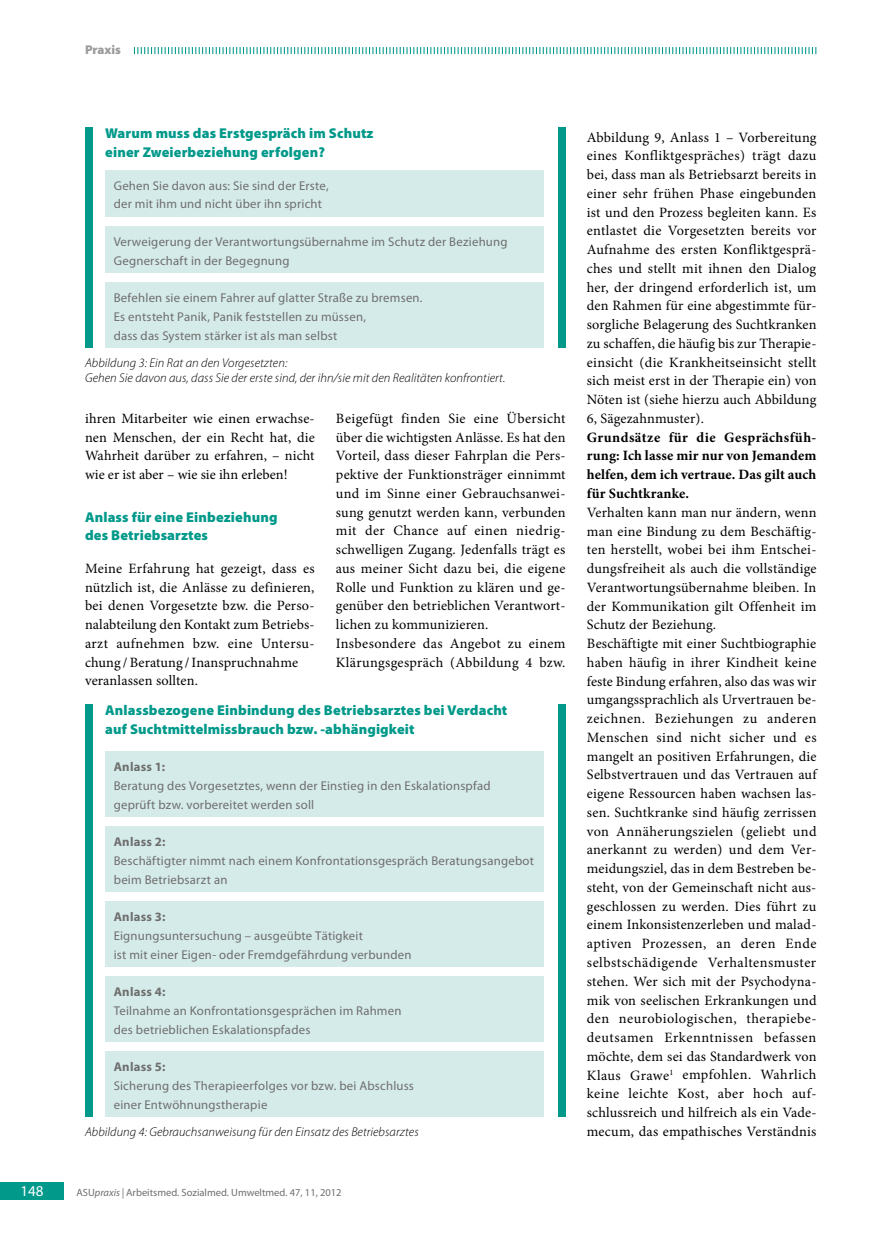
<style>
.page{position:relative;width:876px;height:1242px;background:#fff}
.page>*{position:absolute;margin:0;border:0;box-sizing:border-box;transform-origin:0 0}
.t1{font:15px "Myriad Pro";color:#fff}
.t2{font:14.25px/18.8px "Minion Pro";letter-spacing:.015em;color:#000}
.t3{font:900 14.25px/18.8px "Myriad Pro";letter-spacing:.01em;color:#00998a}
.t4{font:700 14.25px/18.8px "Minion Pro";letter-spacing:.01em;color:#000;text-align:justify}
.t5{font:12.75px/18.8px "Myriad Pro";letter-spacing:.015em;color:#6e6e6e}
.t6{font:italic 300 12.75px/15px "Myriad Pro";letter-spacing:.005em;color:#000}
.t7{font:700 12.75px "Myriad Pro";letter-spacing:.02em;color:#6e6e6e}
.t8{font:900 12.75px "Myriad Pro";color:#9c9c9d}
.t9{font:10.5px "Myriad Pro";color:#6e6e6e}
.s1{font-style:italic}
</style>
<div class="page">
<div style="left:0;top:1182px;width:64px;height:17px;background:#00998a"></div>
<div style="left:105px;top:170px;width:438px;height:46px;background:#d5ebe9"></div>
<div style="left:105px;top:226px;width:438px;height:47px;background:#d5ebe9"></div>
<div style="left:105px;top:282px;width:438px;height:66px;background:#d5ebe9"></div>
<div style="left:85px;top:128px;width:7px;height:220px;background:#00998a"></div>
<div style="left:558px;top:128px;width:8px;height:220px;background:#00998a"></div>
<div style="left:85px;top:704px;width:7px;height:412px;background:#00998a"></div>
<div style="left:558px;top:704px;width:8px;height:412px;background:#00998a"></div>
<div style="left:105px;top:751px;width:438px;height:65px;background:#d5ebe9"></div>
<div style="left:105px;top:826px;width:438px;height:65px;background:#d5ebe9"></div>
<div style="left:105px;top:901px;width:438px;height:65px;background:#d5ebe9"></div>
<div style="left:105px;top:976px;width:438px;height:65px;background:#d5ebe9"></div>
<div style="left:105px;top:1051px;width:438px;height:65px;background:#d5ebe9"></div>
<svg style="left:134px;top:47px;width:682px;height:7px"></svg>
<p class="t8" style="left:85px;top:43px;width:37px">Praxis</p>
<p class="t3" style="left:105px;top:124px;width:270px">Warum muss das Erstgespräch im Schutz einer Zweierbeziehung erfolgen?</p>
<p class="t5" style="left:114px;top:176px;width:216px">Gehen Sie davon aus: Sie sind der Erste, der mit ihm und nicht über ihn spricht</p>
<p class="t5" style="left:114px;top:233px;width:395px">Verweigerung der Verantwortungsübernahme im Schutz der Beziehung<br>Gegnerschaft in der Begegnung</p>
<p class="t5" style="left:114px;top:289px;width:310px">Befehlen sie einem Fahrer auf glatter Straße zu bremsen.<br>Es entsteht Panik, Panik feststellen zu müssen,<br>dass das System stärker ist als man selbst</p>
<p class="t6" style="left:85px;top:355px;width:422px">Abbildung 3: Ein Rat an den Vorgesetzten:<br>Gehen Sie davon aus, dass Sie der erste sind, der ihn/sie mit den Realitäten konfrontiert.</p>
<p class="t2" style="left:85px;top:409px;width:231px;text-align:justify">ihren Mitarbeiter wie einen erwachse&shy;nen Menschen, der ein Recht hat, die Wahrheit darüber zu erfahren, – nicht wie er ist aber – wie sie ihn erleben!</p>
<p class="t3" style="left:85px;top:507px;width:194px">Anlass für eine Einbeziehung des Betriebsarztes</p>
<p class="t2" style="left:85px;top:559px;width:231px">Meine Erfahrung hat gezeigt, dass es nützlich ist, die Anlässe zu definieren, bei denen Vorgesetzte bzw. die Perso&shy;nalabteilung den Kontakt zum Betriebs&shy;arzt aufnehmen bzw. eine Untersu&shy;chung /Beratung /Inanspruchnahme veranlassen sollten.</p>
<p class="t2" style="left:336px;top:409px;width:231px">Beigefügt finden Sie eine Übersicht über die wichtigsten Anlässe. Es hat den Vorteil, dass dieser Fahrplan die Pers&shy;pektive der Funktionsträger einnimmt und im Sinne einer Gebrauchsanwei&shy;sung genutzt werden kann, verbunden mit der Chance auf einen niedrig&shy;schwelligen Zugang. Jedenfalls trägt es aus meiner Sicht dazu bei, die eigene Rolle und Funktion zu klären und ge&shy;genüber den betrieblichen Verantwort&shy;lichen zu kommunizieren.<br>Insbesondere das Angebot zu einem Klärungsgespräch (Abbildung 4 bzw.</p>
<p class="t3" style="left:105px;top:701px;width:404px">Anlassbezogene Einbindung des Betriebsarztes bei Verdacht auf Suchtmittelmissbrauch bzw. -abhängigkeit</p>
<p class="t7" style="left:114px;top:759px;width:53px">Anlass 1:</p>
<p class="t5" style="left:114px;top:776px;width:378px">Beratung des Vorgesetztes, wenn der Einstieg in den Eskalationspfad geprüft bzw. vorbereitet werden soll</p>
<p class="t7" style="left:114px;top:834px;width:53px">Anlass 2:</p>
<p class="t5" style="left:114px;top:851px;width:422px">Beschäftigter nimmt nach einem Konfrontationsgespräch Beratungsangebot beim Betriebsarzt an</p>
<p class="t7" style="left:114px;top:909px;width:53px">Anlass 3:</p>
<p class="t5" style="left:114px;top:926px;width:299px">Eignungsuntersuchung – ausgeübte Tätigkeit<br>ist mit einer Eigen- oder Fremdgefährdung verbunden</p>
<p class="t7" style="left:114px;top:984px;width:53px">Anlass 4:</p>
<p class="t5" style="left:114px;top:1001px;width:289px">Teilnahme an Konfrontationsgesprächen im Rahmen des betrieblichen Eskalationspfades</p>
<p class="t7" style="left:114px;top:1059px;width:53px">Anlass 5:</p>
<p class="t5" style="left:114px;top:1076px;width:302px">Sicherung des Therapieerfolges vor bzw. bei Abschluss einer Entwöhnungstherapie</p>
<p class="t6" style="left:85px;top:1124px;width:335px">Abbildung 4: Gebrauchsanweisung für den Einsatz des Betriebsarztes</p>
<p class="t1" style="left:20px;top:1182px;width:25px">148</p>
<p class="t9" style="left:77px;top:1186px;width:267px">ASU<span class="s1">praxis |</span> Arbeitsmed. Sozialmed. Umweltmed. 47, 11, 2012</p>
<p class="t2" style="left:587px;top:128px;width:231px;text-align:justify">Abbildung 9, Anlass 1 – Vorbereitung eines Konfliktgespräches) trägt dazu bei, dass man als Betriebsarzt bereits in einer sehr frühen Phase eingebunden ist und den Prozess begleiten kann. Es entlastet die Vorgesetzten bereits vor Aufnahme des ersten Konfliktgesprä&shy;ches und stellt mit ihnen den Dialog her, der dringend erforderlich ist, um den Rahmen für eine abgestimmte für&shy;sorgliche Belagerung des Suchtkranken zu schaffen, die häufig bis zur Therapie&shy;einsicht (die Krankheitseinsicht stellt sich meist erst in der Therapie ein) von Nöten ist (siehe hierzu auch Abbildung 6, Sägezahnmuster).</p>
<p class="t4" style="left:587px;top:427px;width:231px">Grundsätze für die Gesprächsfüh&shy;rung: Ich lasse mir nur von Jemandem helfen, dem ich vertraue. Das gilt auch für Suchtkranke.</p>
<p class="t2" style="left:587px;top:503px;width:231px">Verhalten kann man nur ändern, wenn man eine Bindung zu dem Beschäftig&shy;ten herstellt, wobei bei ihm Entschei&shy;dungsfreiheit als auch die vollständige Verantwortungsübernahme bleiben. In der Kommunikation gilt Offenheit im Schutz der Beziehung.<br>Beschäftigte mit einer Suchtbiographie haben häufig in ihrer Kindheit keine feste Bindung erfahren, also das was wir umgangssprachlich als Urvertrauen be&shy;zeichnen. Beziehungen zu anderen Menschen sind nicht sicher und es mangelt an positiven Erfahrungen, die Selbstvertrauen und das Vertrauen auf eigene Ressourcen haben wachsen las&shy;sen. Suchtkranke sind häufig zerrissen von Annäherungszielen (geliebt und anerkannt zu werden) und dem Ver&shy;meidungsziel, das in dem Bestreben be&shy;steht, von der Gemeinschaft nicht aus&shy;geschlossen zu werden. Dies führt zu einem Inkonsistenzerleben und malad&shy;aptiven Prozessen, an deren Ende selbstschädigende Verhaltensmuster stehen. Wer sich mit der Psychodyna&shy;mik von seelischen Erkrankungen und den neurobiologischen, therapiebe&shy;deutsamen Erkenntnissen befassen möchte, dem sei das Standardwerk von Klaus Grawe<sup>1</sup> empfohlen. Wahrlich keine leichte Kost, aber hoch auf&shy;schlussreich und hilfreich als ein Vade&shy;mecum, das empathisches Verständnis</p>
</div>
